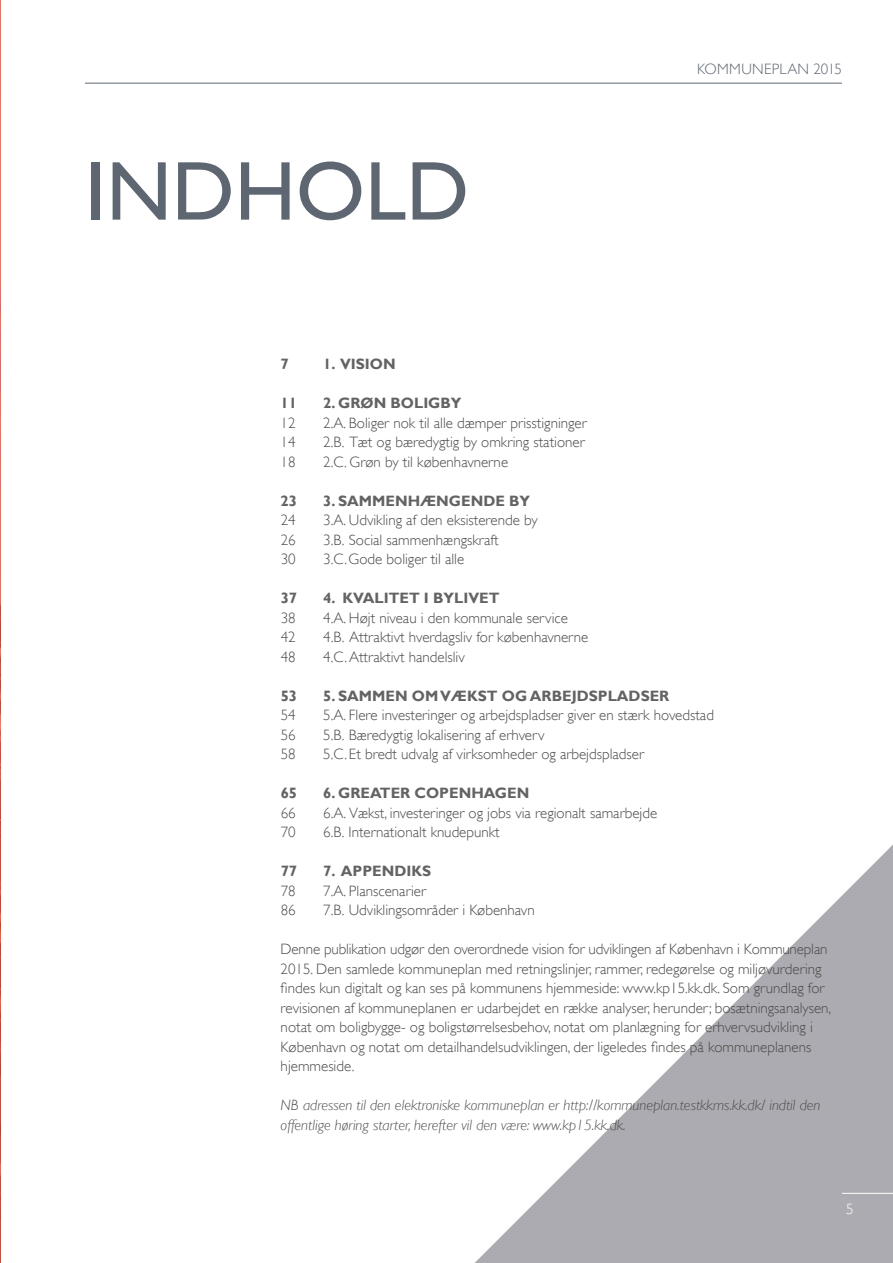
<style>
.page{position:relative;width:893px;height:1263px;background:#fff}
.page>*{position:absolute;margin:0;border:0;box-sizing:border-box;transform-origin:0 0}
.t1{font:84px "Gill Sans";color:#5e6671}
.t2{font:300 15px/19.5px "Gill Sans";color:#4a4a49}
.t3{font:italic 300 15px/19.5px "Gill Sans";color:#4a4a49}
.t4{font:700 15px "Gill Sans";color:#646363}
.t5{font:300 15px "Gill Sans";letter-spacing:.015em;color:#5e6671}
.t6{font:300 15px "Gill Sans";color:#fff}
</style>
<div class="page">
<svg style="left:0;top:0;width:1px;height:1263px"></svg>
<svg style="left:475px;top:845px;width:418px;height:418px"></svg>
<hr style="left:85px;top:83px;width:757px;height:1px;background:#5e6671">
<hr style="left:842px;top:1193px;width:51px;height:1px;background:#fff">
<h1 class="t1" style="left:85px;top:157px;width:386px">INDHOLD</h1>
<p class="t5" style="left:697px;top:63px;width:146px">KOMMUNEPLAN 2015</p>
<p class="t4" style="left:281px;top:357px;width:10px">7</p>
<p class="t4" style="left:323px;top:357px;width:74px">1. VISION</p>
<p class="t4" style="left:281px;top:396px;width:18px">11</p>
<p class="t4" style="left:323px;top:396px;width:140px">2. GRØN BOLIGBY</p>
<p class="t2" style="left:281px;top:413px;width:17px">12</p>
<p class="t2" style="left:323px;top:413px;width:265px">2.A. Boliger nok til alle dæmper prisstigninger</p>
<p class="t2" style="left:281px;top:432px;width:17px">14</p>
<p class="t2" style="left:323px;top:432px;width:263px">2.B. Tæt og bæredygtig by omkring stationer</p>
<p class="t2" style="left:281px;top:452px;width:17px">18</p>
<p class="t2" style="left:323px;top:452px;width:186px">2.C. Grøn by til københavnerne</p>
<p class="t4" style="left:281px;top:493px;width:18px">23</p>
<p class="t4" style="left:323px;top:493px;width:208px">3. SAMMEN HÆNGENDE BY</p>
<p class="t2" style="left:281px;top:510px;width:17px">24</p>
<p class="t2" style="left:323px;top:510px;width:216px">3.A. Udvikling af den eksisterende by</p>
<p class="t2" style="left:281px;top:530px;width:17px">26</p>
<p class="t2" style="left:323px;top:530px;width:177px">3.B. Social sammenhængskraft</p>
<p class="t2" style="left:281px;top:549px;width:17px">30</p>
<p class="t2" style="left:323px;top:549px;width:143px">3.C.Gode boliger til alle</p>
<p class="t4" style="left:281px;top:591px;width:18px">37</p>
<p class="t4" style="left:323px;top:591px;width:178px">4. KVALITET I BYLIVET</p>
<p class="t2" style="left:281px;top:608px;width:17px">38</p>
<p class="t2" style="left:323px;top:608px;width:246px">4.A. Højt niveau i den kommunale service</p>
<p class="t2" style="left:281px;top:627px;width:17px">42</p>
<p class="t2" style="left:323px;top:627px;width:267px">4.B. Attraktivt hverdagsliv for københavnerne</p>
<p class="t2" style="left:281px;top:647px;width:17px">48</p>
<p class="t2" style="left:323px;top:647px;width:143px">4.C. Attraktivt handelsliv</p>
<p class="t4" style="left:281px;top:688px;width:18px">53</p>
<p class="t4" style="left:323px;top:688px;width:348px">5. SAMMEN OM VÆKST OG ARBEJDSPLADSER</p>
<p class="t2" style="left:281px;top:705px;width:17px">54</p>
<p class="t2" style="left:323px;top:705px;width:392px">5.A. Flere investeringer og arbejdspladser giver en stærk hovedstad</p>
<p class="t2" style="left:281px;top:725px;width:17px">56</p>
<p class="t2" style="left:323px;top:725px;width:223px">5.B. Bæredygtig lokalisering af erhverv</p>
<p class="t2" style="left:281px;top:744px;width:17px">58</p>
<p class="t2" style="left:323px;top:744px;width:322px">5.C. Et bredt udvalg af virksomheder og arbejdspladser</p>
<p class="t4" style="left:281px;top:786px;width:18px">65</p>
<p class="t4" style="left:323px;top:786px;width:208px">6. GREATER COPENHAGEN</p>
<p class="t2" style="left:281px;top:803px;width:17px">66</p>
<p class="t2" style="left:323px;top:803px;width:335px">6.A. Vækst, investeringer og jobs via regionalt samarbejde</p>
<p class="t2" style="left:281px;top:822px;width:17px">70</p>
<p class="t2" style="left:323px;top:822px;width:178px">6.B. Internationalt knudepunkt</p>
<p class="t4" style="left:281px;top:864px;width:18px">77</p>
<p class="t4" style="left:323px;top:864px;width:110px">7. APPENDIKS</p>
<p class="t2" style="left:281px;top:881px;width:17px">78</p>
<p class="t2" style="left:323px;top:881px;width:104px">7.A. Planscenarier</p>
<p class="t2" style="left:281px;top:900px;width:17px">86</p>
<p class="t2" style="left:323px;top:900px;width:213px">7.B. Udviklingsområder i København</p>
<p class="t2" style="left:281px;top:939px;width:552px">Denne publikation udgør den overordnede vision for udviklingen af København i Kommuneplan 2015. Den samlede kommuneplan med retningslinjer, rammer, redegørelse og miljøvurdering findes kun digitalt og kan ses på kommunens hjemmeside: www.kp15.kk.dk. Som grundlag for revisionen af kommuneplanen er udarbejdet en række analyser, herunder; bosætningsanalysen, notat om boligbygge- og boligstørrelsesbehov, notat om planlægning for erhvervsudvikling i København og notat om detailhandelsudviklingen, der ligeledes findes på kommuneplanens hjemmeside.</p>
<p class="t3" style="left:281px;top:1097px;width:541px">NB adressen til den elektroniske kommuneplan er http://kommuneplan.testkkms.kk.dk/ indtil den offentlige høring starter, herefter vil den være: www.kp15.kk.dk.</p>
<p class="t6" style="left:846px;top:1200px;width:9px">5</p>
</div>
